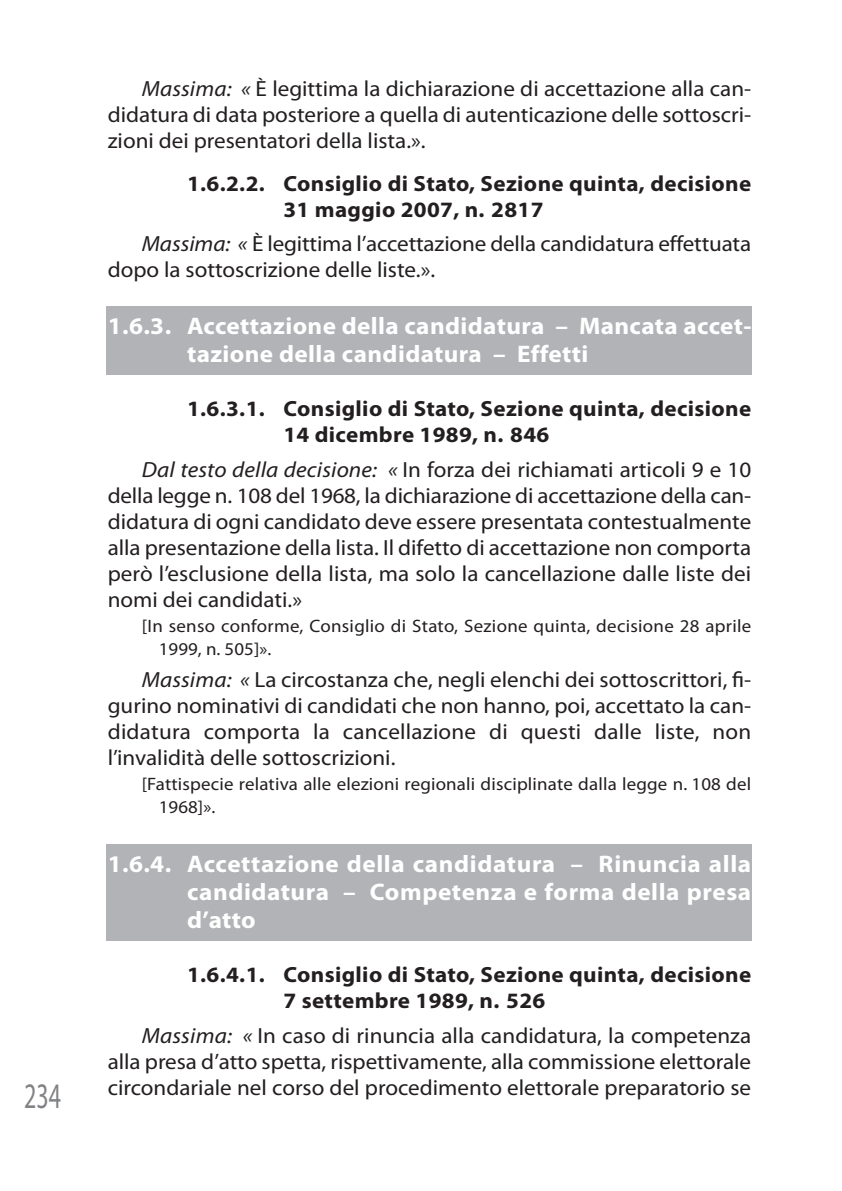
<style>
.page{position:relative;width:842px;height:1191px;background:#fff}
.page>*{position:absolute;margin:0;border:0;box-sizing:border-box;transform-origin:0 0}
.t1{font:36px "Myriad Pro";color:#808285;scale:.67 1}
.t2{font:700 24px/28px "Myriad Pro";letter-spacing:.015em;color:#fff;scale:1.05 1}
.t3{font:22px/26px "Myriad Pro";color:#231f20;text-align:justify;scale:1.05 1}
.t4{font:700 22px/26px "Myriad Pro";letter-spacing:.015em;color:#231f20;scale:1.05 1}
.t5{font:18px/22.4px "Myriad Pro";letter-spacing:.01em;color:#231f20;scale:1.05 1}
.s1{font-style:italic}
</style>
<div class="page">
<div style="left:106px;top:307px;width:646px;height:68px;background:#b2b3b7"></div>
<div style="left:106px;top:844px;width:646px;height:97px;background:#b2b3b7"></div>
<h1 class="t1" style="left:24px;top:1082px;width:57px">234</h1>
<p class="t3" style="left:108px;top:77px;width:614px;text-indent:34px"><span class="s1">Massima: «</span> è legittima la dichiarazione di accettazione alla can&shy;didatura di data posteriore a quella di autenticazione delle sottoscri&shy;zioni dei presentatori della lista.».</p>
<p class="t4" style="left:283px;top:172px;width:447px;text-indent:-96px">1.6.2.2. Consiglio di Stato, Sezione quinta, decisione<br>31 maggio 2007, n. 2817</p>
<p class="t3" style="left:108px;top:233px;width:614px;text-indent:34px"><span class="s1">Massima: «</span> è legittima l’accettazione della candidatura effettuata dopo la sottoscrizione delle liste.».</p>
<p class="t2" style="left:187px;top:314px;width:539px;text-indent:-79px">1.6.3. Accettazione della candidatura – Mancata accet&shy;tazione della candidatura – Effetti</p>
<p class="t4" style="left:283px;top:397px;width:447px;text-indent:-96px">1.6.3.1. Consiglio di Stato, Sezione quinta, decisione<br>14 dicembre 1989, n. 846</p>
<p class="t3" style="left:108px;top:458px;width:614px;text-indent:34px"><span class="s1">Dal testo della decisione: «</span> in forza dei richiamati articoli 9 e 10 della legge n. 108 del 1968, la dichiarazione di accettazione della can&shy;didatura di ogni candidato deve essere presentata contestualmente alla presentazione della lista. il difetto di accettazione non comporta però l’esclusione della lista, ma solo la cancellazione dalle liste dei nomi dei candidati.»</p>
<p class="t5" style="left:159px;top:616px;width:566px;text-indent:-17px">[in senso conforme, consiglio di stato, sezione quinta, decisione 28 aprile<br>1999, n. 505]».</p>
<p class="t3" style="left:108px;top:668px;width:614px;text-indent:34px"><span class="s1">Massima: «</span> la circostanza che, negli elenchi dei sottoscrittori, fi&shy;gurino nominativi di candidati che non hanno, poi, accettato la can&shy;didatura comporta la cancellazione di questi dalle liste, non l’invalidità delle sottoscrizioni.</p>
<p class="t5" style="left:159px;top:774px;width:566px;text-indent:-17px">[fattispecie relativa alle elezioni regionali disciplinate dalla legge n. 108 del<br>1968]».</p>
<p class="t2" style="left:187px;top:851px;width:539px;text-align:justify;text-indent:-79px">1.6.4. Accettazione della candidatura – Rinuncia alla candidatura – Competenza e forma della presa d’atto</p>
<p class="t4" style="left:283px;top:963px;width:447px;text-indent:-96px">1.6.4.1. Consiglio di Stato, Sezione quinta, decisione<br>7 settembre 1989, n. 526</p>
<p class="t3" style="left:108px;top:1024px;width:614px;text-indent:34px"><span class="s1">Massima: «</span> in caso di rinuncia alla candidatura, la competenza alla presa d’atto spetta, rispettivamente, alla commissione elettorale circondariale nel corso del procedimento elettorale preparatorio se</p>
</div>
